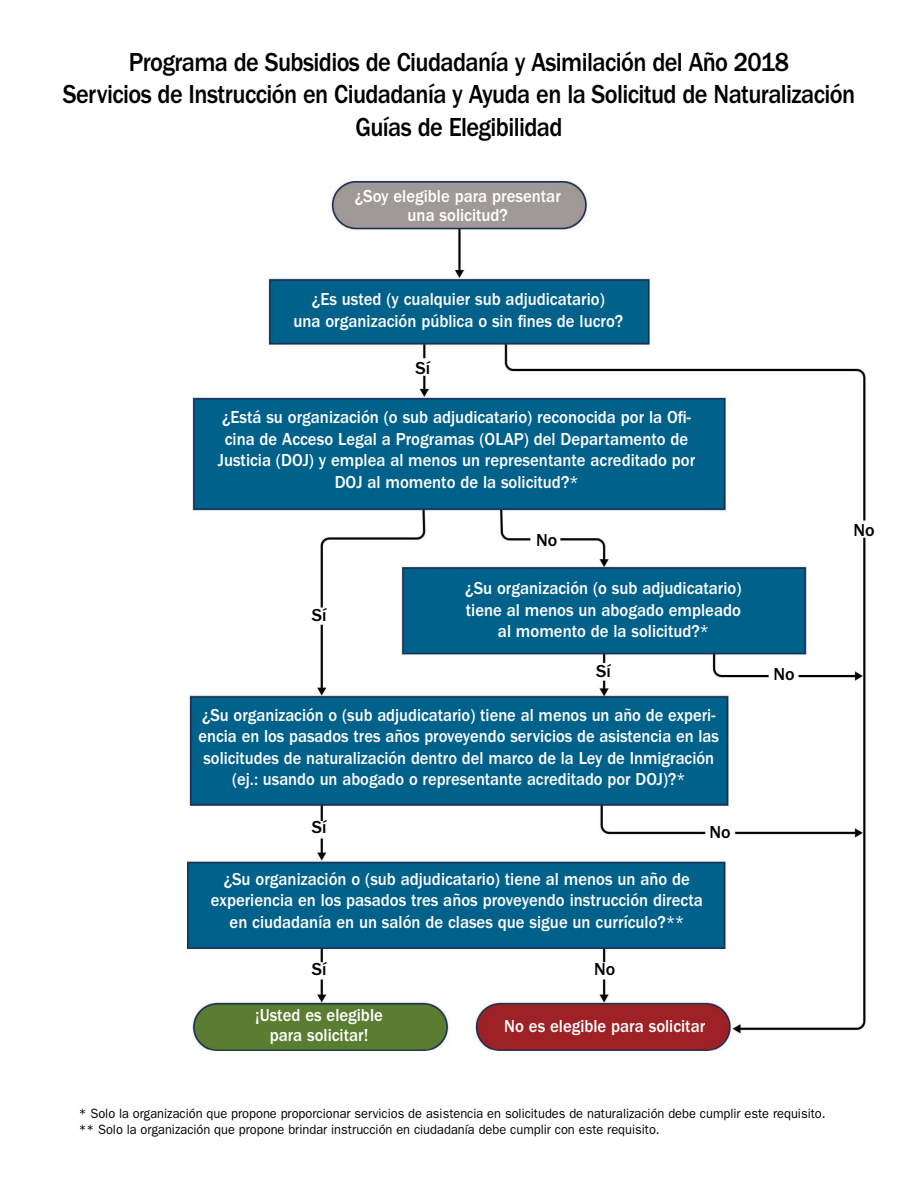
<style>
.page{position:relative;width:918px;height:1188px;background:#fff}
.page>*{position:absolute;margin:0;border:0;box-sizing:border-box;transform-origin:0 0}
.t1{font:500 27px "ITC Franklin Gothic Std";letter-spacing:-.025em;color:#000;scale:.9 1}
.t2{font:500 18px/21.6px "ITC Franklin Gothic Std";color:#fff;text-align:center;scale:.93 1}
.t3{font:500 18px/21.6px "ITC Franklin Gothic Std";color:#fff;text-align:center;scale:.92 1}
.t4{font:500 18px "ITC Franklin Gothic Std";color:#000}
.t5{font:13.5px "ITC Franklin Gothic Std";color:#000;scale:.95 1}
</style>
<div class="page">
<img style="left:187px;top:182px;width:679px;height:869px">
<p class="t1" style="left:129px;top:47px;width:735px">Programa de Subsidios de Ciudadanía y Asimilación del Año 2018</p>
<p class="t1" style="left:63px;top:79px;width:882px">Servicios de Instrucción en Ciudadanía y Ayuda en la Solicitud de Naturalización</p>
<p class="t1" style="left:355px;top:112px;width:232px">Guías de Elegibilidad</p>
<p class="t2" style="left:355px;top:186px;width:223px;line-height:19.5px">¿Soy elegible para presentar una solicitud?</p>
<p class="t2" style="left:312px;top:288px;width:316px">¿Es usted (y cualquier sub adjudicatario)</p>
<p class="t2" style="left:293px;top:310px;width:356px">una organización pública o sin fines de lucro?</p>
<p class="t4" style="left:415px;top:358px;width:16px">Sí</p>
<p class="t2" style="left:218px;top:407px;width:515px">¿Está su organización (o sub adjudicatario) reconocida por la Ofi&shy;cina de Acceso Legal a Programas (OLAP) del Departamento de Justicia (DOJ) y emplea al menos un representante acreditado por DOJ al momento de la solicitud?*</p>
<p class="t4" style="left:312px;top:605px;width:16px">Sí</p>
<p class="t4" style="left:536px;top:530px;width:23px">No</p>
<p class="t2" style="left:465px;top:577px;width:299px">¿Su organización (o sub adjudicatario)</p>
<p class="t2" style="left:466px;top:599px;width:297px">tiene al menos un abogado empleado</p>
<p class="t2" style="left:498px;top:621px;width:228px">al momento de la solicitud?*</p>
<p class="t4" style="left:596px;top:661px;width:16px">Sí</p>
<p class="t3" style="left:199px;top:704px;width:567px">¿Su organización o (sub adjudicatario) tiene al menos un año de experi&shy;encia en los pasados tres años proveyendo servicios de asistencia en las solicitudes de naturalización dentro del marco de la Ley de Inmigración (ej.: usando un abogado o representante acreditado por DOJ)?*</p>
<p class="t4" style="left:312px;top:817px;width:16px">Sí</p>
<p class="t4" style="left:710px;top:822px;width:23px">No</p>
<p class="t2" style="left:224px;top:868px;width:503px">¿Su organización o (sub adjudicatario) tiene al menos un año de</p>
<p class="t2" style="left:211px;top:890px;width:531px">experiencia en los pasados tres años proveyendo instrucción directa</p>
<p class="t2" style="left:230px;top:911px;width:490px">en ciudadanía en un salón de clases que sigue un currículo?**</p>
<p class="t4" style="left:312px;top:959px;width:16px">Sí</p>
<p class="t4" style="left:594px;top:959px;width:23px">No</p>
<p class="t2" style="left:255px;top:1005px;width:139px;line-height:19.5px">¡Usted es elegible para solicitar!</p>
<p class="t2" style="left:504px;top:1015px;width:218px">No es elegible para solicitar</p>
<p class="t4" style="left:773px;top:664px;width:23px">No</p>
<p class="t5" style="left:79px;top:1105px;width:788px">* Solo la organización que propone proporcionar servicios de asistencia en solicitudes de naturalización debe cumplir este requisito.</p>
<p class="t5" style="left:79px;top:1122px;width:613px">** Solo la organización que propone brindar instrucción en ciudadanía debe cumplir con este requisito.</p>
<p class="t4" style="left:853px;top:520px;width:23px">No</p>
</div>
